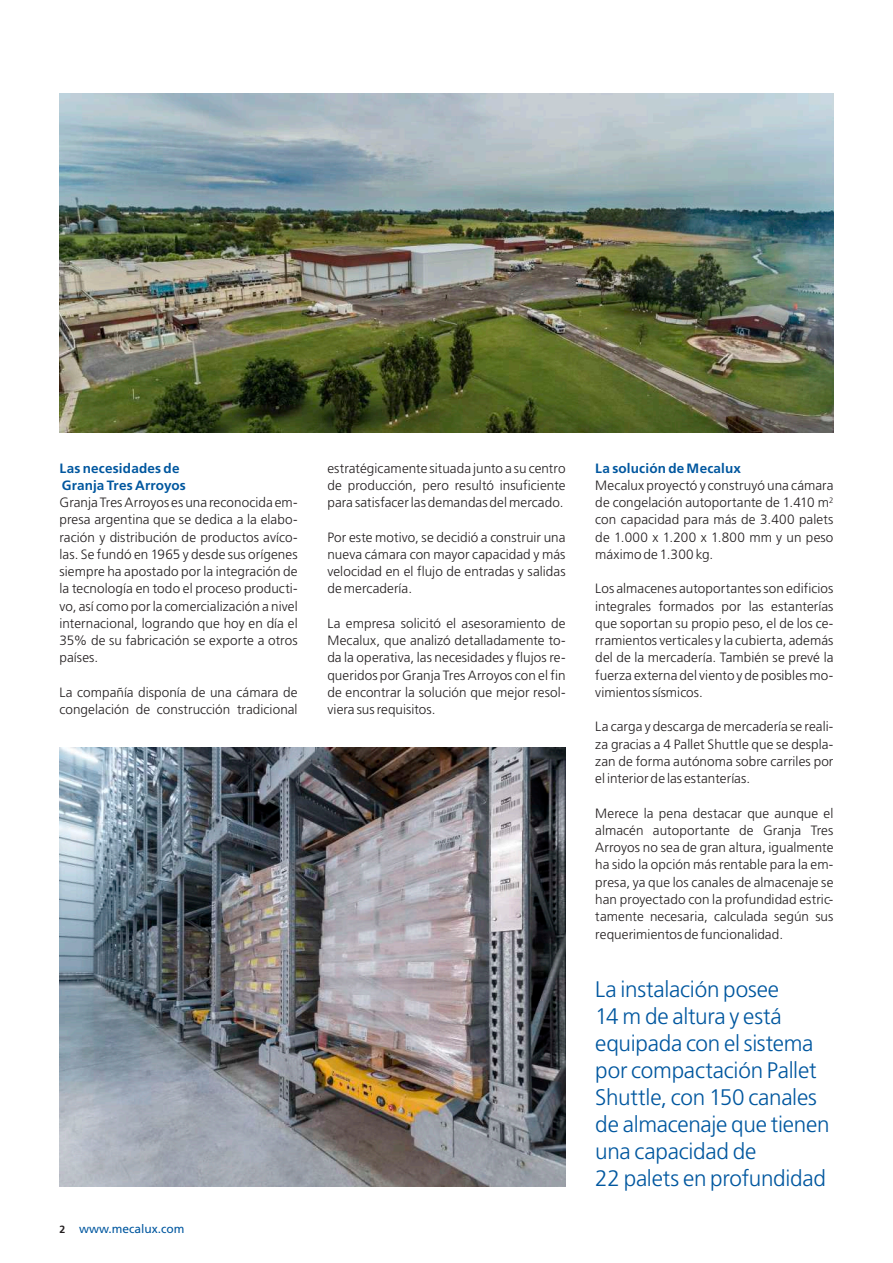
<style>
.page{position:relative;width:893px;height:1263px;background:#fff}
.page>*{position:absolute;margin:0;border:0;box-sizing:border-box;transform-origin:0 0}
.t1{font:300 22.5px/27px "Frutiger LT Std";letter-spacing:-.01em;color:#01579f}
.t2{font:300 13.5px/17.2px "Frutiger LT Std";letter-spacing:.005em;color:#231f20;text-align:justify}
.t3{font:700 13.5px/17.2px "Frutiger LT Std";letter-spacing:.015em;color:#01579f}
.t4{font:12px "Frutiger LT Std";color:#01579f}
.s1{font-weight:700;font-size:10.5px;color:#231f20}
</style>
<div class="page">
<img style="left:60px;top:747px;width:506px;height:439px">
<img style="left:60px;top:94px;width:773px;height:338px">
<p class="t3" style="left:60px;top:459px;width:128px">Las necesidades de<br>Granja Tres Arroyos</p>
<p class="t2" style="left:60px;top:494px;width:240px">Granja Tres Arroyos es una reconocida em&shy;presa argentina que se dedica a la elabo&shy;ración y distribución de productos avíco&shy;las. Se fundó en 1965 y desde sus orígenes siempre ha apostado por la integración de la tecnología en todo el proceso producti&shy;vo, así como por la comercialización a nivel internacional, logrando que hoy en día el 35% de su fabricación se exporte a otros países.</p>
<p class="t2" style="left:60px;top:684px;width:240px">La compañía disponía de una cámara de congelación de construcción tradicional</p>
<p class="t4" style="left:60px;top:1221px;width:126px"><span class="s1">2</span> www.mecalux.com</p>
<p class="t2" style="left:327px;top:459px;width:240px">estratégicamente situada junto a su centro de producción, pero resultó insuficiente para satisfacer las demandas del mercado.</p>
<p class="t2" style="left:327px;top:528px;width:240px">Por este motivo, se decidió a construir una nueva cámara con mayor capacidad y más velocidad en el flujo de entradas y salidas de mercadería.</p>
<p class="t2" style="left:327px;top:615px;width:240px">La empresa solicitó el asesoramiento de Mecalux, que analizó detalladamente to&shy;da la operativa, las necesidades y flujos re&shy;queridos por Granja Tres Arroyos con el fin de encontrar la solución que mejor resol&shy;viera sus requisitos.</p>
<p class="t3" style="left:595px;top:459px;width:147px">La solución de Mecalux</p>
<p class="t2" style="left:595px;top:477px;width:240px">Mecalux proyectó y construyó una cámara de congelación autoportante de 1.410 m<sup>2 </sup>con capacidad para más de 3.400 palets de 1.000 x 1.200 x 1.800 mm y un peso máximo de 1.300 kg.</p>
<p class="t2" style="left:595px;top:580px;width:240px">Los almacenes autoportantes son edificios integrales formados por las estanterías que soportan su propio peso, el de los ce&shy;rramientos verticales y la cubierta, además del de la mercadería. También se prevé la fuerza externa del viento y de posibles mo&shy;vimientos sísmicos.</p>
<p class="t2" style="left:595px;top:718px;width:240px">La carga y descarga de mercadería se reali&shy;za gracias a 4 Pallet Shuttle que se despla&shy;zan de forma autónoma sobre carriles por el interior de las estanterías.</p>
<p class="t2" style="left:595px;top:805px;width:240px">Merece la pena destacar que aunque el almacén autoportante de Granja Tres Arroyos no sea de gran altura, igualmente ha sido la opción más rentable para la em&shy;presa, ya que los canales de almacenaje se han proyectado con la profundidad estric&shy;tamente necesaria, calculada según sus requerimientos de funcionalidad.</p>
<h1 class="t1" style="left:595px;top:976px;width:236px">La instalación posee<br>14 m de altura y está equipada con el sistema por compactación Pallet<br>Shuttle, con 150 canales de almacenaje que tienen una capacidad de<br>22 palets en profundidad</h1>
</div>
